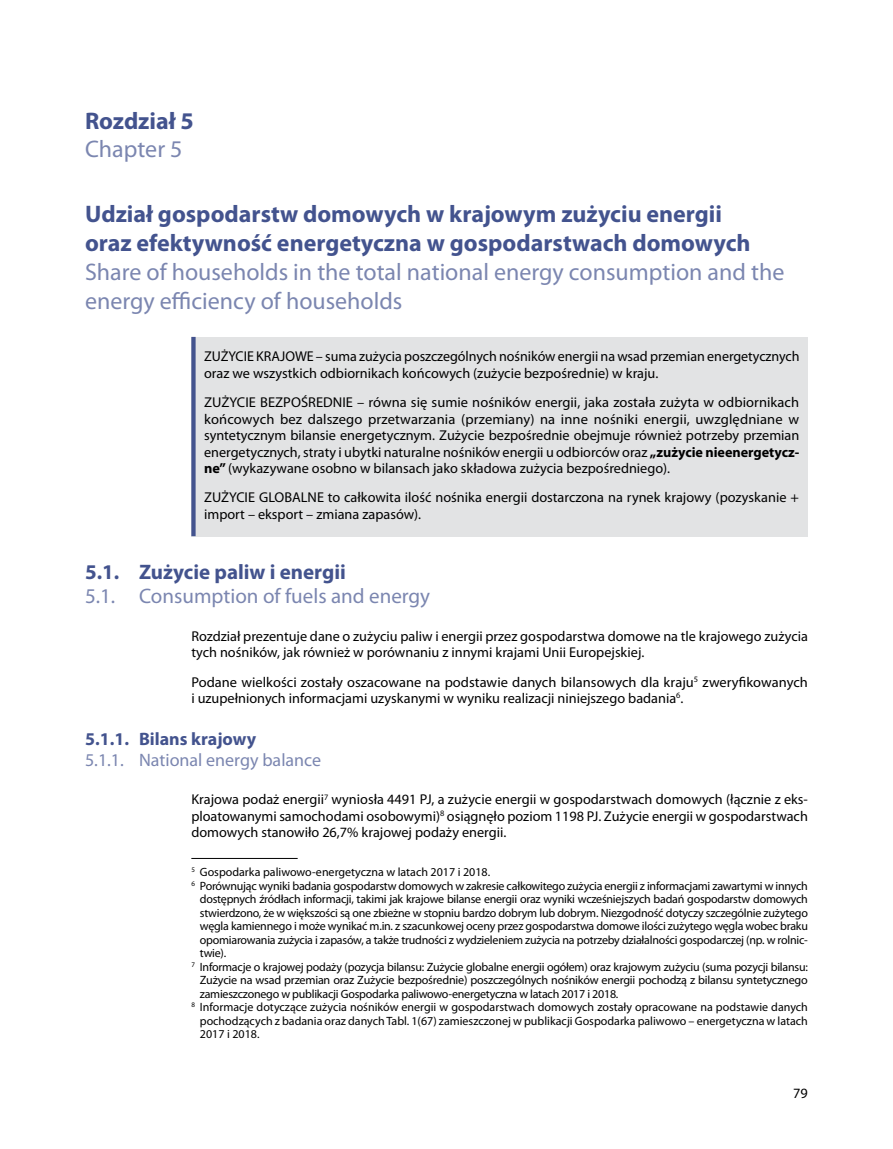
<style>
.page{position:relative;width:893px;height:1149px;background:#fff}
.page>*{position:absolute;margin:0;border:0;box-sizing:border-box;transform-origin:0 0}
.t1{font:700 24px/28.8px "Myriad Pro";color:#43538e}
.t2{font:24px/28.8px "Myriad Pro";color:#7b86b0}
.t3{font:21px "Myriad Pro";color:#7b86b0}
.t4{font:700 21px "Myriad Pro";color:#43538e}
.t5{font:18px "Myriad Pro";color:#7b86b0}
.t6{font:700 18px "Myriad Pro";color:#43538e}
.t7{font:14.25px/16.5px "Myriad Pro";color:#000}
.t8{font:12px "Myriad Pro";letter-spacing:-.02em;color:#000}
.t9{font:12px "Myriad Pro";color:#000}
.s1{font-weight:700}
</style>
<div class="page">
<div style="left:191px;top:337px;width:617px;height:199px;background:#e2e3e4"></div>
<div style="left:191px;top:337px;width:5px;height:199px;background:#43538e"></div>
<hr style="left:191px;top:857px;width:107px;height:1px;background:#000">
<h1 class="t1" style="left:85px;top:105px;width:110px">Rozdział 5</h1>
<h1 class="t2" style="left:85px;top:135px;width:99px">Chapter 5</h1>
<h1 class="t1" style="left:85px;top:199px;width:667px">Udział gospodarstw domowych w krajowym zużyciu energii oraz efektywność energetyczna w gospodarstwach domowych</h1>
<h1 class="t2" style="left:85px;top:257px;width:701px">Share of households in the total national energy consumption and the energy efficiency of households</h1>
<p class="t7" style="left:204px;top:348px;width:597px">ZUŻYCIE KRAJOWE – suma zużycia poszczególnych nośników energii na wsad przemian energetycznych oraz we wszystkich odbiornikach końcowych (zużycie bezpośrednie) w kraju.</p>
<p class="t7" style="left:204px;top:394px;width:597px;text-align:justify">ZUŻYCIE BEZPOŚREDNIE – równa się sumie nośników energii, jaka została zużyta w odbiornikach końcowych bez dalszego przetwarzania (przemiany) na inne nośniki energii, uwzględniane w syntetycznym bilansie energetycznym. Zużycie bezpośrednie obejmuje również potrzeby przemian energetycznych, straty i ubytki naturalne nośników energii u odbiorców oraz <span class="s1">„zużycie nieenergetycz&shy;ne”</span> (wykazywane osobno w bilansach jako składowa zużycia bezpośredniego).</p>
<p class="t7" style="left:204px;top:489px;width:596px">ZUŻYCIE GLOBALNE to całkowita ilość nośnika energii dostarczona na rynek krajowy (pozyskanie + import – eksport – zmiana zapasów).</p>
<h2 class="t4" style="left:85px;top:558px;width:262px">5.1. Zużycie paliw i energii</h2>
<h2 class="t3" style="left:85px;top:583px;width:347px">5.1. Consumption of fuels and energy</h2>
<p class="t7" style="left:191px;top:627px;width:618px">Rozdział prezentuje dane o zużyciu paliw i energii przez gospodarstwa domowe na tle krajowego zużycia tych nośników, jak również w porównaniu z innymi krajami Unii Europejskiej.</p>
<p class="t7" style="left:191px;top:673px;width:618px">Podane wielkości zostały oszacowane na podstawie danych bilansowych dla kraju<sup>5</sup> zweryfikowanych i uzupełnionych informacjami uzyskanymi w wyniku realizacji niniejszego badania<sup>6</sup>.</p>
<p class="t6" style="left:85px;top:727px;width:173px">5.1.1. Bilans krajowy</p>
<p class="t5" style="left:85px;top:749px;width:238px">5.1.1. National energy balance</p>
<p class="t7" style="left:191px;top:790px;width:618px;text-align:justify">Krajowa podaż energii<sup>7</sup> wyniosła 4491 PJ, a zużycie energii w gospodarstwach domowych (łącznie z eks&shy;ploatowanymi samochodami osobowymi)<sup>8</sup> osiągnęło poziom 1198 PJ. Zużycie energii w gospodarstwach domowych stanowiło 26,7% krajowej podaży energii.</p>
<p class="t9" style="left:191px;top:864px;width:300px"><sup>5</sup> Gospodarka paliwowo-energetyczna w latach 2017 i 2018.</p>
<p class="t8" style="left:191px;top:878px;width:618px"><sup>6</sup> Porównując wyniki badania gospodarstw domowych w zakresie całkowitego zużycia energii z informacjami zawartymi w innych</p>
<p class="t8" style="left:200px;top:891px;width:610px">dostępnych źródłach informacji, takimi jak krajowe bilanse energii oraz wyniki wcześniejszych badań gospodarstw domowych</p>
<p class="t8" style="left:200px;top:905px;width:610px">stwierdzono, że w większości są one zbieżne w stopniu bardzo dobrym lub dobrym. Niezgodność dotyczy szczególnie zużytego</p>
<p class="t8" style="left:200px;top:918px;width:610px">węgla kamiennego i może wynikać m.in. z szacunkowej oceny przez gospodarstwa domowe ilości zużytego węgla wobec braku</p>
<p class="t8" style="left:200px;top:932px;width:610px">opomiarowania zużycia i zapasów, a także trudności z wydzieleniem zużycia na potrzeby działalności gospodarczej (np. w rolnic-</p>
<p class="t8" style="left:200px;top:945px;width:28px">twie).</p>
<p class="t8" style="left:191px;top:959px;width:618px"><sup>7</sup> Informacje o krajowej podaży (pozycja bilansu: Zużycie globalne energii ogółem) oraz krajowym zużyciu (suma pozycji bilansu:</p>
<p class="t8" style="left:200px;top:972px;width:609px">Zużycie na wsad przemian oraz Zużycie bezpośrednie) poszczególnych nośników energii pochodzą z bilansu syntetycznego</p>
<p class="t8" style="left:200px;top:986px;width:420px">zamieszczonego w publikacji Gospodarka paliwowo-energetyczna w latach 2017 i 2018.</p>
<p class="t9" style="left:191px;top:999px;width:618px"><sup>8</sup> Informacje dotyczące zużycia nośników energii w gospodarstwach domowych zostały opracowane na podstawie danych</p>
<p class="t9" style="left:200px;top:1013px;width:610px">pochodzących z badania oraz danych Tabl. 1(67) zamieszczonej w publikacji Gospodarka paliwowo – energetyczna w latach</p>
<p class="t9" style="left:200px;top:1026px;width:61px">2017 i 2018.</p>
<p class="t7" style="left:793px;top:1083px;width:16px">79</p>
</div>
